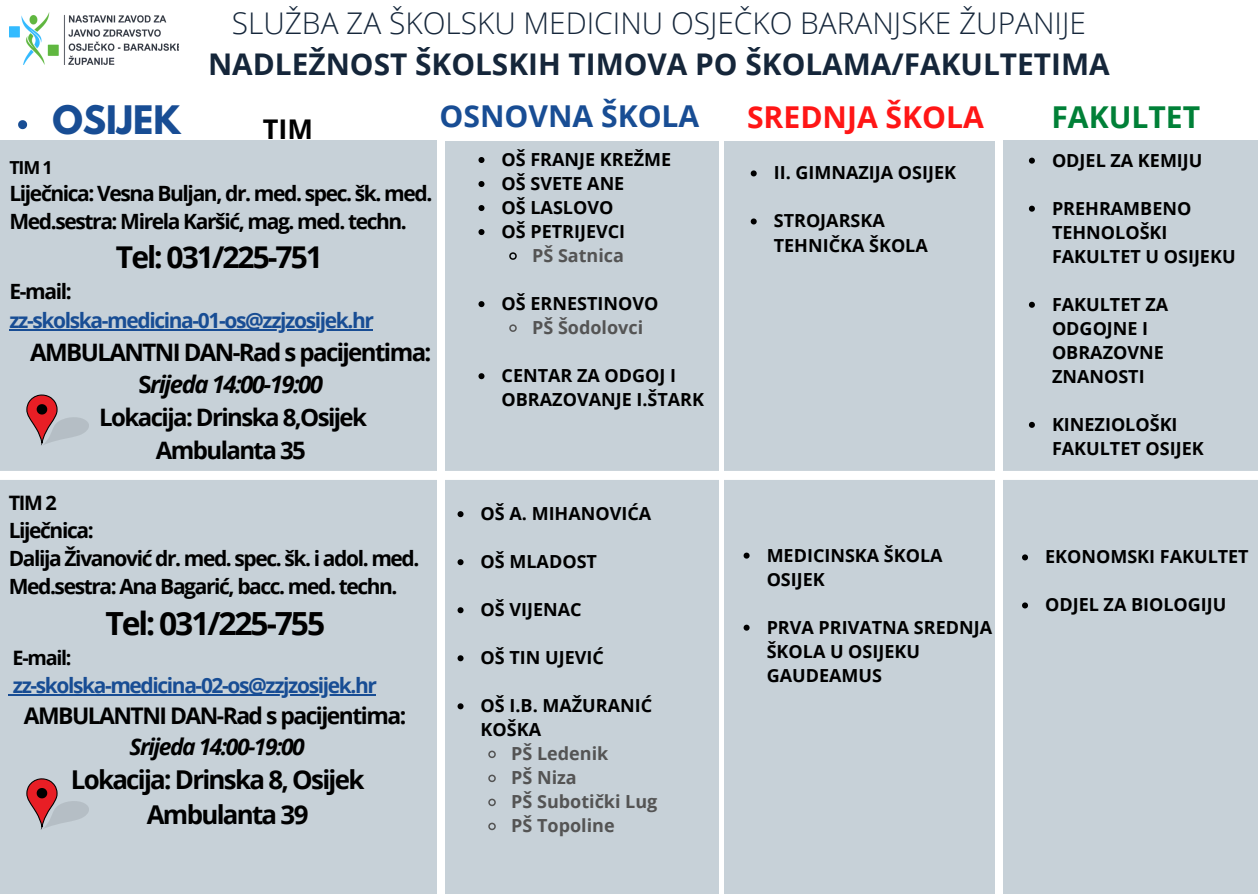
<style>
.page{position:relative;width:1258px;height:894px;background:#fff}
.page>*{position:absolute;margin:0;border:0;box-sizing:border-box;transform-origin:0 0}
.t1{font:700 34.8px "League Spartan";color:#184d94}
.t2{font:700 31.8px "Open Sans";letter-spacing:-.065em;color:#000}
.t3{font:700 30px "Open Sans";letter-spacing:-.065em;color:#000}
.t4{font:700 30px "Open Sans";color:#184d94}
.t5{font:700 30px "Open Sans";color:#ff1616}
.t6{font:700 30px "Open Sans";color:#008037}
.t7{font:300 29.7px "Open Sans";color:#15263a}
.t8{font:700 29.7px "Open Sans";color:#15263a}
.t9{font:700 27px "Open Sans";color:#000}
.t10{font:700 25.8px "Open Sans";letter-spacing:-.065em;color:#000}
.t11{font:700 24px "Open Sans";letter-spacing:-.065em;color:#000}
.t12{font:italic 700 24px "Open Sans";letter-spacing:-.065em;color:#000}
.t13{font:700 22.8px "Open Sans";letter-spacing:-.065em;color:#000}
.t14{font:italic 700 22.8px "Open Sans";letter-spacing:-.065em;color:#000}
.t15{font:700 21px "Open Sans";letter-spacing:-.065em;color:#000}
.t16{font:700 21px "Open Sans";letter-spacing:-.065em;color:#184d94}
.t17{font:700 19.8px "Open Sans";letter-spacing:-.065em;color:#000}
.t18{font:700 18px/24px "Open Sans";color:#000}
.t19{font:700 18px "Open Sans";color:#545454}
.s1{font-style:normal}
</style>
<div class="page">
<div style="left:0;top:141px;width:437px;height:752px;background:#c7d1d8"></div>
<div style="left:445px;top:141px;width:274px;height:752px;background:#c7d1d8"></div>
<div style="left:724px;top:141px;width:271px;height:752px;background:#c7d1d8"></div>
<div style="left:1003px;top:141px;width:255px;height:752px;background:#c7d1d8"></div>
<img style="left:9px;top:13px;width:169px;height:52px">
<svg style="left:457px;top:511px;width:6px;height:6px"></svg>
<svg style="left:457px;top:559px;width:6px;height:6px"></svg>
<svg style="left:457px;top:607px;width:6px;height:6px"></svg>
<svg style="left:457px;top:655px;width:6px;height:6px"></svg>
<svg style="left:457px;top:703px;width:6px;height:6px"></svg>
<svg style="left:488px;top:750px;width:8px;height:9px"></svg>
<svg style="left:488px;top:774px;width:8px;height:9px"></svg>
<svg style="left:488px;top:798px;width:8px;height:9px"></svg>
<svg style="left:488px;top:822px;width:8px;height:9px"></svg>
<svg style="left:478px;top:157px;width:6px;height:6px"></svg>
<svg style="left:478px;top:181px;width:6px;height:6px"></svg>
<svg style="left:478px;top:205px;width:6px;height:6px"></svg>
<svg style="left:478px;top:229px;width:6px;height:6px"></svg>
<svg style="left:509px;top:252px;width:8px;height:8px"></svg>
<svg style="left:478px;top:301px;width:6px;height:6px"></svg>
<svg style="left:509px;top:324px;width:8px;height:8px"></svg>
<svg style="left:478px;top:373px;width:6px;height:6px"></svg>
<svg style="left:26px;top:778px;width:63px;height:51px"></svg>
<svg style="left:26px;top:394px;width:63px;height:51px"></svg>
<hr style="left:9px;top:329px;width:364px;height:1px;background:#184d94">
<svg style="left:18px;top:120px;width:9px;height:9px"></svg>
<svg style="left:751px;top:170px;width:6px;height:6px"></svg>
<svg style="left:751px;top:218px;width:6px;height:6px"></svg>
<svg style="left:1029px;top:158px;width:6px;height:6px"></svg>
<svg style="left:1029px;top:206px;width:6px;height:6px"></svg>
<svg style="left:1029px;top:302px;width:6px;height:6px"></svg>
<svg style="left:1029px;top:422px;width:6px;height:6px"></svg>
<hr style="left:13px;top:694px;width:362px;height:1px;background:#184d94">
<svg style="left:743px;top:552px;width:6px;height:6px"></svg>
<svg style="left:743px;top:624px;width:6px;height:6px"></svg>
<svg style="left:1022px;top:554px;width:6px;height:6px"></svg>
<svg style="left:1022px;top:602px;width:6px;height:6px"></svg>
<div style="left:0;top:471px;width:1258px;height:9px;background:#fff"></div>
<p class="t7" style="left:232px;top:3px;width:855px">SLUŽBA ZA ŠKOLSKU MEDICINU OSJEČKO BARANJSKE ŽUPANIJE</p>
<p class="t8" style="left:208px;top:43px;width:903px">NADLEŽNOST ŠKOLSKIH TIMOVA PO ŠKOLAMA/FAKULTETIMA</p>
<p class="t1" style="left:52px;top:102px;width:130px">OSIJEK</p>
<p class="t4" style="left:439px;top:95px;width:261px">OSNOVNA ŠKOLA</p>
<p class="t5" style="left:747px;top:96px;width:238px">SREDNJA ŠKOLA</p>
<p class="t6" style="left:1051px;top:96px;width:150px">FAKULTET</p>
<p class="t9" style="left:263px;top:111px;width:52px">TIM</p>
<p class="t18" style="left:9px;top:154px;width:45px">TIM 1</p>
<p class="t15" style="left:9px;top:178px;width:424px">Liječnica: Vesna Buljan, dr. med. spec. šk. med.</p>
<p class="t15" style="left:9px;top:206px;width:399px">Med.sestra: Mirela Karšić, mag. med. techn.</p>
<p class="t3" style="left:116px;top:236px;width:208px">Tel: 031/225-751</p>
<p class="t15" style="left:9px;top:277px;width:64px">E-mail:</p>
<p class="t16" style="left:9px;top:305px;width:366px">zz-skolska-medicina-01-os@zzjzosijek.hr</p>
<p class="t11" style="left:30px;top:335px;width:403px">AMBULANTNI DAN-Rad s pacijentima:</p>
<p class="t12" style="left:139px;top:367px;width:186px"><span class="s1">S</span>rijeda 14:00-19:00</p>
<p class="t11" style="left:99px;top:400px;width:269px">Lokacija: Drinska 8,Osijek</p>
<p class="t11" style="left:156px;top:433px;width:151px">Ambulanta 35</p>
<p class="t17" style="left:9px;top:488px;width:50px">TIM 2</p>
<p class="t15" style="left:9px;top:515px;width:86px">Liječnica:</p>
<p class="t15" style="left:9px;top:543px;width:412px">Dalija Živanović dr. med. spec. šk. i adol. med.</p>
<p class="t15" style="left:9px;top:571px;width:390px">Med.sestra: Ana Bagarić, bacc. med. techn.</p>
<p class="t2" style="left:105px;top:601px;width:221px">Tel: 031/225-755</p>
<p class="t17" style="left:13px;top:643px;width:60px">E-mail:</p>
<p class="t16" style="left:13px;top:670px;width:366px">zz-skolska-medicina-02-os@zzjzosijek.hr</p>
<p class="t13" style="left:24px;top:699px;width:384px">AMBULANTNI DAN-Rad s pacijentima:</p>
<p class="t14" style="left:129px;top:730px;width:177px">Srijeda 14:00-19:00</p>
<p class="t10" style="left:71px;top:761px;width:295px">Lokacija: Drinska 8, Osijek</p>
<p class="t10" style="left:147px;top:796px;width:163px">Ambulanta 39</p>
<p class="t18" style="left:501px;top:147px;width:171px">OŠ FRANJE KREŽME</p>
<p class="t18" style="left:501px;top:171px;width:124px">OŠ SVETE ANE</p>
<p class="t18" style="left:501px;top:195px;width:113px">OŠ LASLOVO</p>
<p class="t18" style="left:501px;top:219px;width:125px">OŠ PETRIJEVCI</p>
<p class="t19" style="left:532px;top:243px;width:93px">PŠ Satnica</p>
<p class="t18" style="left:501px;top:291px;width:158px">OŠ ERNESTINOVO</p>
<p class="t19" style="left:532px;top:315px;width:113px">PŠ Šodolovci</p>
<p class="t18" style="left:501px;top:363px;width:204px">CENTAR ZA ODGOJ I<br>OBRAZOVANJE I.ŠTARK</p>
<p class="t18" style="left:481px;top:501px;width:172px">OŠ A. MIHANOVIĆA</p>
<p class="t18" style="left:481px;top:549px;width:118px">OŠ MLADOST</p>
<p class="t18" style="left:481px;top:597px;width:103px">OŠ VIJENAC</p>
<p class="t18" style="left:481px;top:645px;width:125px">OŠ TIN UJEVIĆ</p>
<p class="t18" style="left:481px;top:693px;width:173px">OŠ I.B. MAŽURANIĆ<br>KOŠKA</p>
<p class="t19" style="left:511px;top:741px;width:99px">PŠ Ledenik</p>
<p class="t19" style="left:511px;top:765px;width:67px">PŠ Niza</p>
<p class="t19" style="left:511px;top:789px;width:148px">PŠ Subotički Lug</p>
<p class="t19" style="left:511px;top:813px;width:105px">PŠ Topoline</p>
<p class="t18" style="left:774px;top:160px;width:184px">II. GIMNAZIJA OSIJEK</p>
<p class="t18" style="left:774px;top:208px;width:156px">STROJARSKA<br>TEHNIČKA ŠKOLA</p>
<p class="t18" style="left:767px;top:542px;width:177px">MEDICINSKA ŠKOLA<br>OSIJEK</p>
<p class="t18" style="left:767px;top:614px;width:227px">PRVA PRIVATNA SREDNJA<br>ŠKOLA U OSIJEKU<br>GAUDEAMUS</p>
<p class="t18" style="left:1052px;top:148px;width:152px">ODJEL ZA KEMIJU</p>
<p class="t18" style="left:1052px;top:196px;width:185px">PREHRAMBENO<br>TEHNOLOŠKI<br>FAKULTET U OSIJEKU</p>
<p class="t18" style="left:1052px;top:292px;width:118px">FAKULTET ZA<br>ODGOJNE I<br>OBRAZOVNE<br>ZNANOSTI</p>
<p class="t18" style="left:1052px;top:412px;width:153px">KINEZIOLOŠKI<br>FAKULTET OSIJEK</p>
<p class="t18" style="left:1045px;top:544px;width:205px">EKONOMSKI FAKULTET</p>
<p class="t18" style="left:1045px;top:592px;width:183px">ODJEL ZA BIOLOGIJU</p>
</div>
